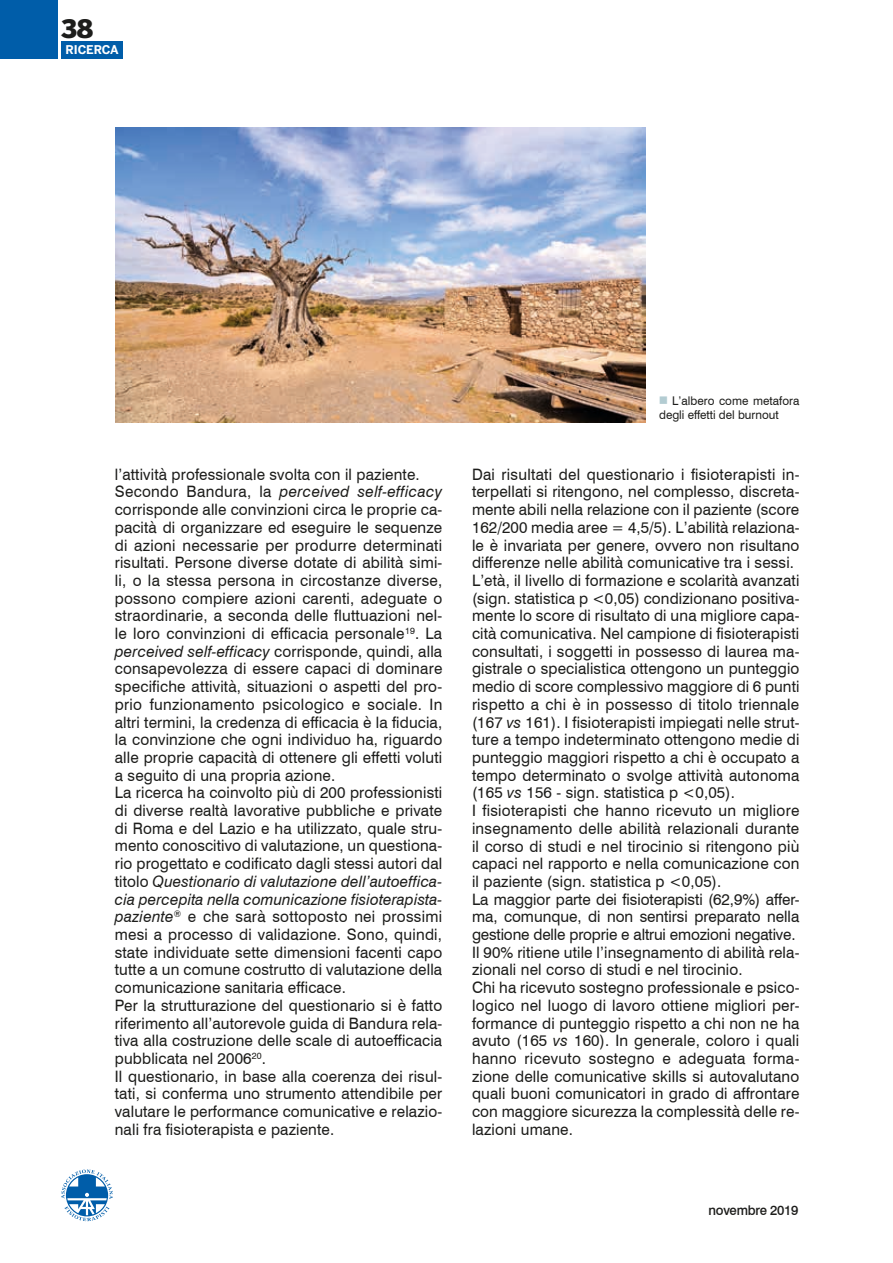
<style>
.page{position:relative;width:893px;height:1263px;background:#fff}
.page>*{position:absolute;margin:0;border:0;box-sizing:border-box;transform-origin:0 0}
.t1{font:900 25.2px "Benton Sans";color:#1d1d1b}
.t2{font:15.75px/17.7px "Swiss 721 BT";letter-spacing:.01em;color:#1d1d1b}
.t3{font:500 13.5px "Swiss 721 BT";letter-spacing:-.02em;color:#1d1d1b}
.t4{font:12px/13.5px "Swiss 721 BT";color:#1d1d1b}
.t5{font:700 12px "Benton Sans";letter-spacing:-.01em;color:#fff}
.s1{font-style:italic}
</style>
<div class="page">
<svg style="left:61px;top:1169px;width:52px;height:52px"></svg>
<div style="left:0;top:0;width:57px;height:59px;background:#005da9"></div>
<div style="left:61px;top:41px;width:62px;height:18px;background:#005da9"></div>
<img style="left:115px;top:128px;width:531px;height:294px">
<h1 class="t1" style="left:61px;top:14px;width:33px">38</h1>
<p class="t5" style="left:65px;top:43px;width:55px">RICERCA</p>
<p class="t4" style="left:659px;top:394px;width:142px"><sup>█</sup> L’albero come metafora degli effetti del burnout</p>
<p class="t2" style="left:115px;top:465px;width:329px">l’attività professionale svolta con il paziente.<br>Secondo Bandura, la <span class="s1">perceived self-efficacy </span>corrisponde alle convinzioni circa le proprie ca&shy;pacità di organizzare ed eseguire le sequenze di azioni necessarie per produrre determinati risultati. Persone diverse dotate di abilità simi&shy;li, o la stessa persona in circostanze diverse, possono compiere azioni carenti, adeguate o straordinarie, a seconda delle fluttuazioni nel&shy;le loro convinzioni di efficacia personale<sup>19</sup>. La <span class="s1">perceived self-efficacy</span> corrisponde, quindi, alla consapevolezza di essere capaci di dominare specifiche attività, situazioni o aspetti del pro&shy;prio funzionamento psicologico e sociale. In altri termini, la credenza di efficacia è la fiducia, la convinzione che ogni individuo ha, riguardo alle proprie capacità di ottenere gli effetti voluti a seguito di una propria azione.<br>La ricerca ha coinvolto più di 200 professionisti di diverse realtà lavorative pubbliche e private di Roma e del Lazio e ha utilizzato, quale stru&shy;mento conoscitivo di valutazione, un questiona&shy;rio progettato e codificato dagli stessi autori dal titolo <span class="s1">Questionario di valutazione dell’autoeffica&shy;cia percepita nella comunicazione fisioterapista&shy;paziente</span><sup>®</sup> e che sarà sottoposto nei prossimi mesi a processo di validazione. Sono, quindi, state individuate sette dimensioni facenti capo tutte a un comune costrutto di valutazione della comunicazione sanitaria efficace.<br>Per la strutturazione del questionario si è fatto riferimento all’autorevole guida di Bandura rela&shy;tiva alla costruzione delle scale di autoefficacia pubblicata nel 2006<sup>20</sup>.<br>Il questionario, in base alla coerenza dei risul&shy;tati, si conferma uno strumento attendibile per valutare le performance comunicative e relazio&shy;nali fra fisioterapista e paziente.</p>
<p class="t2" style="left:472px;top:465px;width:329px">Dai risultati del questionario i fisioterapisti in&shy;terpellati si ritengono, nel complesso, discreta&shy;mente abili nella relazione con il paziente (score 162/200 media aree = 4,5/5). L’abilità relaziona&shy;le è invariata per genere, ovvero non risultano differenze nelle abilità comunicative tra i sessi.<br>L’età, il livello di formazione e scolarità avanzati (sign. statistica p &lt;0,05) condizionano positiva&shy;mente lo score di risultato di una migliore capa&shy;cità comunicativa. Nel campione di fisioterapisti consultati, i soggetti in possesso di laurea ma&shy;gistrale o specialistica ottengono un punteggio medio di score complessivo maggiore di 6 punti rispetto a chi è in possesso di titolo triennale (167 <span class="s1">vs</span> 161). I fisioterapisti impiegati nelle strut&shy;ture a tempo indeterminato ottengono medie di punteggio maggiori rispetto a chi è occupato a tempo determinato o svolge attività autonoma (165 <span class="s1">vs</span> 156 - sign. statistica p &lt;0,05).<br>I fisioterapisti che hanno ricevuto un migliore insegnamento delle abilità relazionali durante il corso di studi e nel tirocinio si ritengono più capaci nel rapporto e nella comunicazione con il paziente (sign. statistica p &lt;0,05).<br>La maggior parte dei fisioterapisti (62,9%) affer&shy;ma, comunque, di non sentirsi preparato nella gestione delle proprie e altrui emozioni negative.<br>Il 90% ritiene utile l’insegnamento di abilità rela&shy;zionali nel corso di studi e nel tirocinio.<br>Chi ha ricevuto sostegno professionale e psico&shy;logico nel luogo di lavoro ottiene migliori per&shy;formance di punteggio rispetto a chi non ne ha avuto (165 <span class="s1">vs</span> 160). In generale, coloro i quali hanno ricevuto sostegno e adeguata forma&shy;zione delle comunicative skills si autovalutano quali buoni comunicatori in grado di affrontare con maggiore sicurezza la complessità delle re&shy;lazioni umane.</p>
<p class="t3" style="left:708px;top:1202px;width:92px">novembre 2019</p>
</div>
